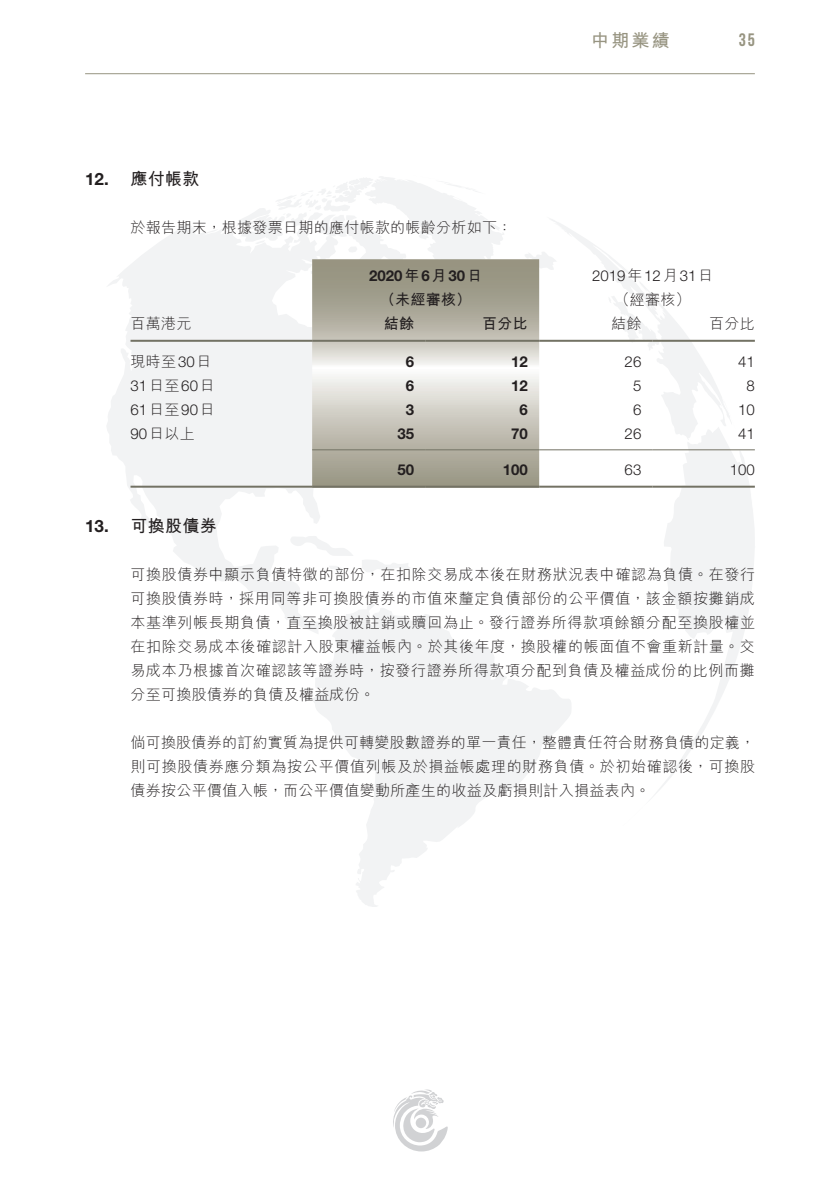
<style>
.page{position:relative;width:840px;height:1191px;background:#fff}
.page>*{position:absolute;margin:0;border:0;box-sizing:border-box;transform-origin:0 0}
.t1{font:700 18px "M Hei HK";color:#979481}
.t2{font:18px "Bebas Neue";color:#979481}
._01_H1{font:700 17px "M Hei HK";letter-spacing:.02em;color:#231f20}
._00_txt{font:300 15px/24px "M Hei HK";letter-spacing:.02em;color:#231f20;text-align:justify}
._50_Table_txt{font:300 15px "Helvetica Neue LT Std";color:#231f20}
._50_Table_txt-2{font:700 15px "Helvetica Neue LT Std";color:#231f20}
._50_Table_txt-3{font:300 15px "M Hei HK";letter-spacing:.02em;color:#231f20}
._50_Table_txt-4{font:700 15px "M Hei HK";letter-spacing:.02em;color:#231f20}
.s1{font-family:"Helvetica Neue LT Std"}
.s2{font-family:"M Hei HK"}
</style>
<div class="page">
<svg style="left:393px;top:1089px;width:54px;height:62px"></svg>
<hr style="left:85px;top:73px;width:669px;height:1px;background:#979481">
<svg style="left:107px;top:176px;width:647px;height:731px"></svg>
<svg style="left:312px;top:259px;width:227px;height:226px;background:#bebcb0"></svg>
<hr style="left:130px;top:340px;width:182px;height:2px;background:#737264">
<hr style="left:312px;top:340px;width:113px;height:2px;background:#737264">
<hr style="left:425px;top:340px;width:114px;height:2px;background:#737264">
<hr style="left:539px;top:340px;width:113px;height:2px;background:#737264">
<hr style="left:652px;top:340px;width:102px;height:2px;background:#737264">
<hr style="left:312px;top:449px;width:113px;height:1px;background:#737264">
<hr style="left:425px;top:449px;width:114px;height:1px;background:#737264">
<hr style="left:539px;top:449px;width:113px;height:1px;background:#737264">
<hr style="left:652px;top:449px;width:102px;height:1px;background:#737264">
<hr style="left:130px;top:485px;width:182px;height:2px;background:#737264">
<hr style="left:312px;top:485px;width:113px;height:2px;background:#737264">
<hr style="left:425px;top:485px;width:114px;height:2px;background:#737264">
<hr style="left:539px;top:485px;width:113px;height:2px;background:#737264">
<hr style="left:652px;top:485px;width:102px;height:2px;background:#737264">
<p class="t1" style="left:590px;top:28px;width:80px">中期業績</p>
<p class="t2" style="left:738px;top:30px;width:18px">35</p>
<p class="_01_H1" style="left:85px;top:167px;width:116px"><span class="s1">12.</span> 應付帳款</p>
<p class="_00_txt" style="left:130px;top:216px;width:383px">於報告期末，根據發票日期的應付帳款的帳齡分析如下：</p>
<p class="_50_Table_txt-2" style="left:369px;top:267px;width:114px">2020<span class="s2">年</span>6<span class="s2">月</span>30<span class="s2">日</span></p>
<p class="_50_Table_txt" style="left:591px;top:267px;width:123px">2019<span class="s2">年</span>12<span class="s2">月</span>31<span class="s2">日</span></p>
<p class="_50_Table_txt-4" style="left:380px;top:289px;width:92px">（未經審核）</p>
<p class="_50_Table_txt-3" style="left:614px;top:292px;width:77px">（經審核）</p>
<p class="_50_Table_txt-3" style="left:130px;top:316px;width:62px">百萬港元</p>
<p class="_50_Table_txt-4" style="left:384px;top:313px;width:32px">結餘</p>
<p class="_50_Table_txt-4" style="left:482px;top:313px;width:47px">百分比</p>
<p class="_50_Table_txt-3" style="left:610px;top:316px;width:32px">結餘</p>
<p class="_50_Table_txt-3" style="left:708px;top:316px;width:47px">百分比</p>
<p class="_50_Table_txt-3" style="left:130px;top:353px;width:83px">現時至<span class="s1">30</span>日</p>
<p class="_50_Table_txt-2" style="left:405px;top:352px;width:10px">6</p>
<p class="_50_Table_txt-2" style="left:511px;top:352px;width:18px">12</p>
<p class="_50_Table_txt" style="left:624px;top:352px;width:18px">26</p>
<p class="_50_Table_txt" style="left:737px;top:352px;width:18px">41</p>
<p class="_50_Table_txt" style="left:130px;top:376px;width:86px">31<span class="s2">日至</span>60<span class="s2">日</span></p>
<p class="_50_Table_txt-2" style="left:405px;top:376px;width:10px">6</p>
<p class="_50_Table_txt-2" style="left:511px;top:376px;width:18px">12</p>
<p class="_50_Table_txt" style="left:632px;top:376px;width:10px">5</p>
<p class="_50_Table_txt" style="left:746px;top:376px;width:10px">8</p>
<p class="_50_Table_txt" style="left:130px;top:400px;width:86px">61<span class="s2">日至</span>90<span class="s2">日</span></p>
<p class="_50_Table_txt-2" style="left:405px;top:400px;width:10px">3</p>
<p class="_50_Table_txt-2" style="left:519px;top:400px;width:10px">6</p>
<p class="_50_Table_txt" style="left:632px;top:400px;width:10px">6</p>
<p class="_50_Table_txt" style="left:737px;top:400px;width:18px">10</p>
<p class="_50_Table_txt-3" style="left:130px;top:425px;width:66px"><span class="s1">90</span>日以上</p>
<p class="_50_Table_txt-2" style="left:397px;top:424px;width:18px">35</p>
<p class="_50_Table_txt-2" style="left:511px;top:424px;width:18px">70</p>
<p class="_50_Table_txt" style="left:624px;top:424px;width:18px">26</p>
<p class="_50_Table_txt" style="left:737px;top:424px;width:18px">41</p>
<p class="_50_Table_txt-2" style="left:397px;top:460px;width:18px">50</p>
<p class="_50_Table_txt-2" style="left:502px;top:460px;width:27px">100</p>
<p class="_50_Table_txt" style="left:624px;top:461px;width:18px">63</p>
<p class="_50_Table_txt" style="left:729px;top:461px;width:27px">100</p>
<p class="_01_H1" style="left:85px;top:513px;width:133px"><span class="s1">13.</span> 可換股債券</p>
<p class="_00_txt" style="left:130px;top:562px;width:625px">可換股債券中顯示負債特徵的部份，在扣除交易成本後在財務狀況表中確認為負債。在發行可換股債券時，採用同等非可換股債券的市值來釐定負債部份的公平價值，該金額按攤銷成本基準列帳長期負債，直至換股被註銷或贖回為止。發行證券所得款項餘額分配至換股權並在扣除交易成本後確認計入股東權益帳內。於其後年度，換股權的帳面值不會重新計量。交易成本乃根據首次確認該等證券時，按發行證券所得款項分配到負債及權益成份的比例而攤分至可換股債券的負債及權益成份。</p>
<p class="_00_txt" style="left:130px;top:730px;width:625px">倘可換股債券的訂約實質為提供可轉變股數證券的單一責任，整體責任符合財務負債的定義，則可換股債券應分類為按公平價值列帳及於損益帳處理的財務負債。於初始確認後，可換股債券按公平價值入帳，而公平價值變動所產生的收益及虧損則計入損益表內。</p>
</div>
